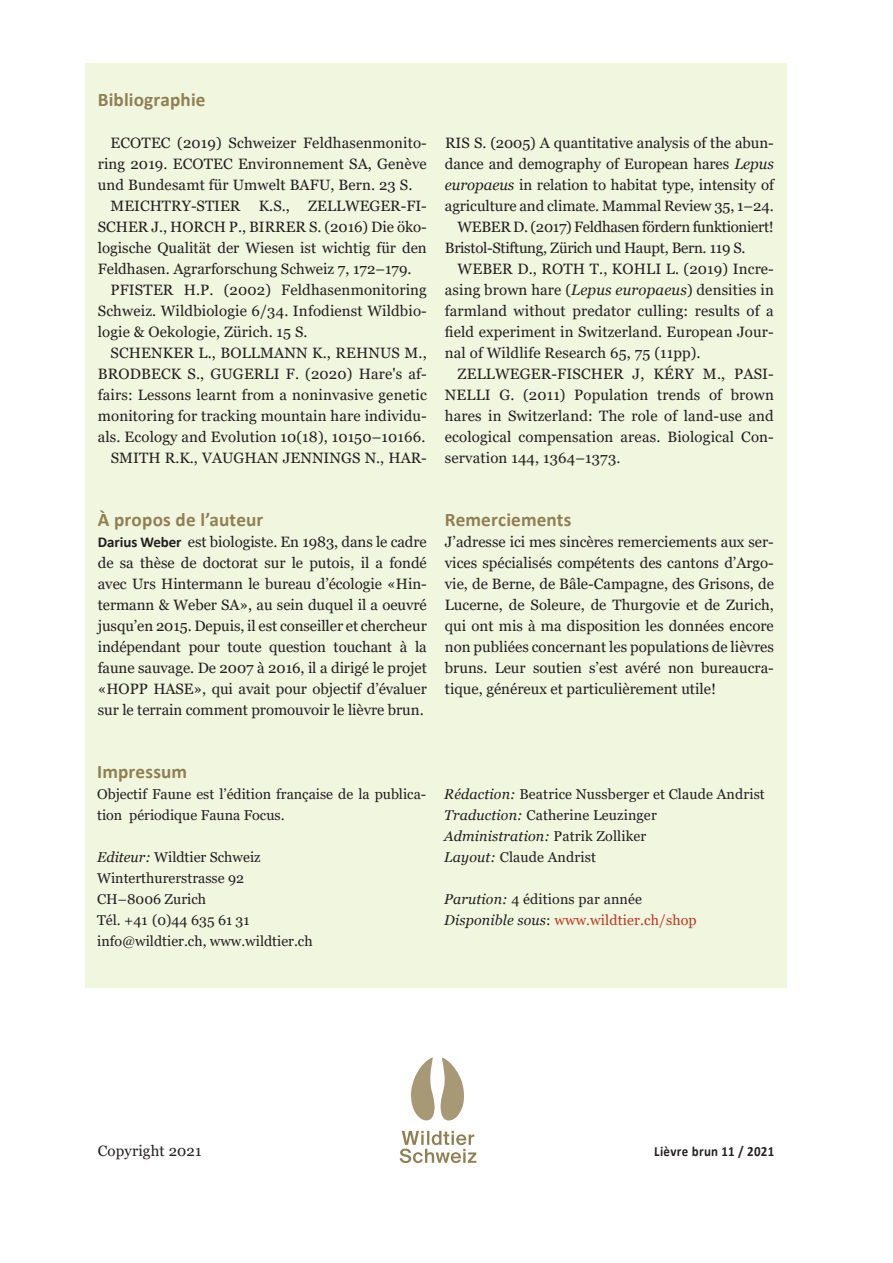
<style>
.page{position:relative;width:893px;height:1263px;background:#fff}
.page>*{position:absolute;margin:0;border:0;box-sizing:border-box;transform-origin:0 0}
.Impressum_Titel{font:700 19.2px "Calibri";letter-spacing:.005em;color:#917f54}
.Lauftext_ohne_Einzug{font:15px/21px "Georgia";color:#231f20;text-align:justify}
.Lauftext_ohne_Einzug-2{font:15px/21px "Georgia";letter-spacing:-.02em;color:#231f20}
.Lauftext{font:15px "Georgia";letter-spacing:.01em;color:#231f20}
.Lauftext_ohne_Einzug-3{font:14.25px/21px "Georgia";color:#231f20}
.Lauftext_ohne_Einzug-4{font:italic 14.25px/21px "Georgia";letter-spacing:.01em;color:#231f20}
.Lauftext-2{font:700 14.1px "Calibri";color:#231f20;scale:.91 1}
.s1{font-family:"Calibri";font-weight:700}
.s2{font-style:italic}
.s3{font-style:normal}
.s4{font-style:normal;color:#b73a25}
</style>
<div class="page">
<div style="left:85px;top:64px;width:702px;height:924px;background:#f1f6df"></div>
<svg style="left:400px;top:1131px;width:76px;height:32px"></svg>
<svg style="left:411px;top:1057px;width:24px;height:63px"></svg>
<svg style="left:441px;top:1057px;width:23px;height:63px"></svg>
<p class="Impressum_Titel" style="left:98px;top:86px;width:109px">Bibliographie</p>
<p class="Lauftext_ohne_Einzug" style="left:98px;top:132px;width:331px;text-indent:13px">ECOTEC (2019) Schweizer Feldhasenmonito&shy;ring 2019. ECOTEC Environnement SA, Genève und Bundesamt für Umwelt BAFU, Bern. 23 S.</p>
<p class="Lauftext_ohne_Einzug" style="left:98px;top:195px;width:331px;text-indent:13px">MEICHTRY-STIER K.S., ZELLWEGER-FI-SCHER J., HORCH P., BIRRER S. (2016) Die öko&shy;logische Qualität der Wiesen ist wichtig für den Feldhasen. Agrarforschung Schweiz 7, 172–179.</p>
<p class="Lauftext_ohne_Einzug" style="left:98px;top:279px;width:331px;text-indent:13px">PFISTER H.P. (2002) Feldhasenmonitoring Schweiz. Wildbiologie 6/34. Infodienst Wildbio&shy;logie &amp; Oekologie, Zürich. 15 S.</p>
<p class="Lauftext_ohne_Einzug" style="left:98px;top:342px;width:331px;text-indent:13px">SCHENKER L., BOLLMANN K., REHNUS M., BRODBECK S., GUGERLI F. (2020) Hare's af&shy;fairs: Lessons learnt from a noninvasive genetic monitoring for tracking mountain hare individu&shy;als. Ecology and Evolution 10(18), 10150–10166.</p>
<p class="Lauftext_ohne_Einzug" style="left:111px;top:447px;width:318px">SMITH R.K., VAUGHAN JENNINGS N., HAR-</p>
<p class="Impressum_Titel" style="left:98px;top:506px;width:167px">À propos de l’auteur</p>
<p class="Lauftext_ohne_Einzug" style="left:98px;top:531px;width:331px"><span class="s1">Darius Weber</span> est biologiste. En 1983, dans le cadre de sa thèse de doctorat sur le putois, il a fondé avec Urs Hintermann le bureau d’écologie «Hin&shy;termann &amp; Weber SA», au sein duquel il a oeuvré jusqu’en 2015. Depuis, il est conseiller et chercheur indépendant pour toute question touchant à la faune sauvage. De 2007 à 2016, il a dirigé le projet «HOPP HASE», qui avait pour objectif d’évaluer sur le terrain comment promouvoir le lièvre brun.</p>
<p class="Lauftext_ohne_Einzug" style="left:445px;top:132px;width:331px">RIS S. (2005) A quantitative analysis of the abun&shy;dance and demography of European hares <span class="s2">Lepus europaeus</span> in relation to habitat type, intensity of agriculture and climate. Mammal Review 35, 1–24.</p>
<p class="Lauftext_ohne_Einzug-2" style="left:445px;top:216px;width:331px;text-indent:13px">WEBER D. (2017) Feldhasen fördern funktioniert!<br>Bristol-Stiftung, Zürich und Haupt, Bern. 119 S.</p>
<p class="Lauftext_ohne_Einzug" style="left:445px;top:258px;width:331px;text-indent:13px">WEBER D., ROTH T., KOHLI L. (2019) Incre&shy;asing brown hare (<span class="s2">Lepus europaeus</span>) densities in farmland without predator culling: results of a field experiment in Switzerland. European Jour&shy;nal of Wildlife Research 65, 75 (11pp).</p>
<p class="Lauftext_ohne_Einzug" style="left:445px;top:363px;width:331px;text-indent:13px">ZELLWEGER-FISCHER J, KÉRY M., PASI-NELLI G. (2011) Population trends of brown hares in Switzerland: The role of land-use and ecological compensation areas. Biological Con&shy;servation 144, 1364–1373.</p>
<p class="Impressum_Titel" style="left:445px;top:506px;width:128px">Remerciements</p>
<p class="Lauftext_ohne_Einzug" style="left:445px;top:531px;width:331px">J’adresse ici mes sincères remerciements aux ser&shy;vices spécialisés compétents des cantons d’Argo&shy;vie, de Berne, de Bâle-Campagne, des Grisons, de Lucerne, de Soleure, de Thurgovie et de Zurich, qui ont mis à ma disposition les données encore non publiées concernant les populations de lièvres bruns. Leur soutien s’est avéré non bureaucra&shy;tique, généreux et particulièrement utile!</p>
<p class="Impressum_Titel" style="left:97px;top:758px;width:92px">Impressum</p>
<p class="Lauftext_ohne_Einzug-3" style="left:97px;top:784px;width:331px">Objectif Faune est l’édition française de la publica&shy;tion périodique Fauna Focus.</p>
<p class="Lauftext_ohne_Einzug-3" style="left:97px;top:847px;width:165px"><span class="s2">Editeur:</span> Wildtier Schweiz</p>
<p class="Lauftext_ohne_Einzug-3" style="left:97px;top:868px;width:148px">Winterthurerstrasse 92</p>
<p class="Lauftext_ohne_Einzug-3" style="left:97px;top:889px;width:110px">CH–8006 Zurich</p>
<p class="Lauftext_ohne_Einzug-3" style="left:97px;top:910px;width:154px">Tél. +41 (0)44 635 61 31</p>
<p class="Lauftext_ohne_Einzug-3" style="left:97px;top:931px;width:217px">info@wildtier.ch, www.wildtier.ch</p>
<p class="Lauftext_ohne_Einzug-3" style="left:444px;top:784px;width:322px"><span class="s2">Rédaction:</span> Beatrice Nussberger et Claude Andrist</p>
<p class="Lauftext_ohne_Einzug-3" style="left:444px;top:805px;width:214px"><span class="s2">Traduction:</span> Catherine Leuzinger</p>
<p class="Lauftext_ohne_Einzug-4" style="left:444px;top:825px;width:204px">Administration: <span class="s3">Patrik Zolliker</span></p>
<p class="Lauftext_ohne_Einzug-3" style="left:444px;top:847px;width:153px"><span class="s2">Layout:</span> Claude Andrist</p>
<p class="Lauftext_ohne_Einzug-4" style="left:444px;top:888px;width:254px">Parution: <span class="s3">4 éditions par année<br></span>Disponible sous<span class="s3">:</span> <span class="s4">www.wildtier.ch/shop</span></p>
<p class="Lauftext" style="left:98px;top:1142px;width:105px">Copyright 2021</p>
<p class="Lauftext-2" style="left:654px;top:1141px;width:134px">Lièvre brun 11 / 2021</p>
</div>
